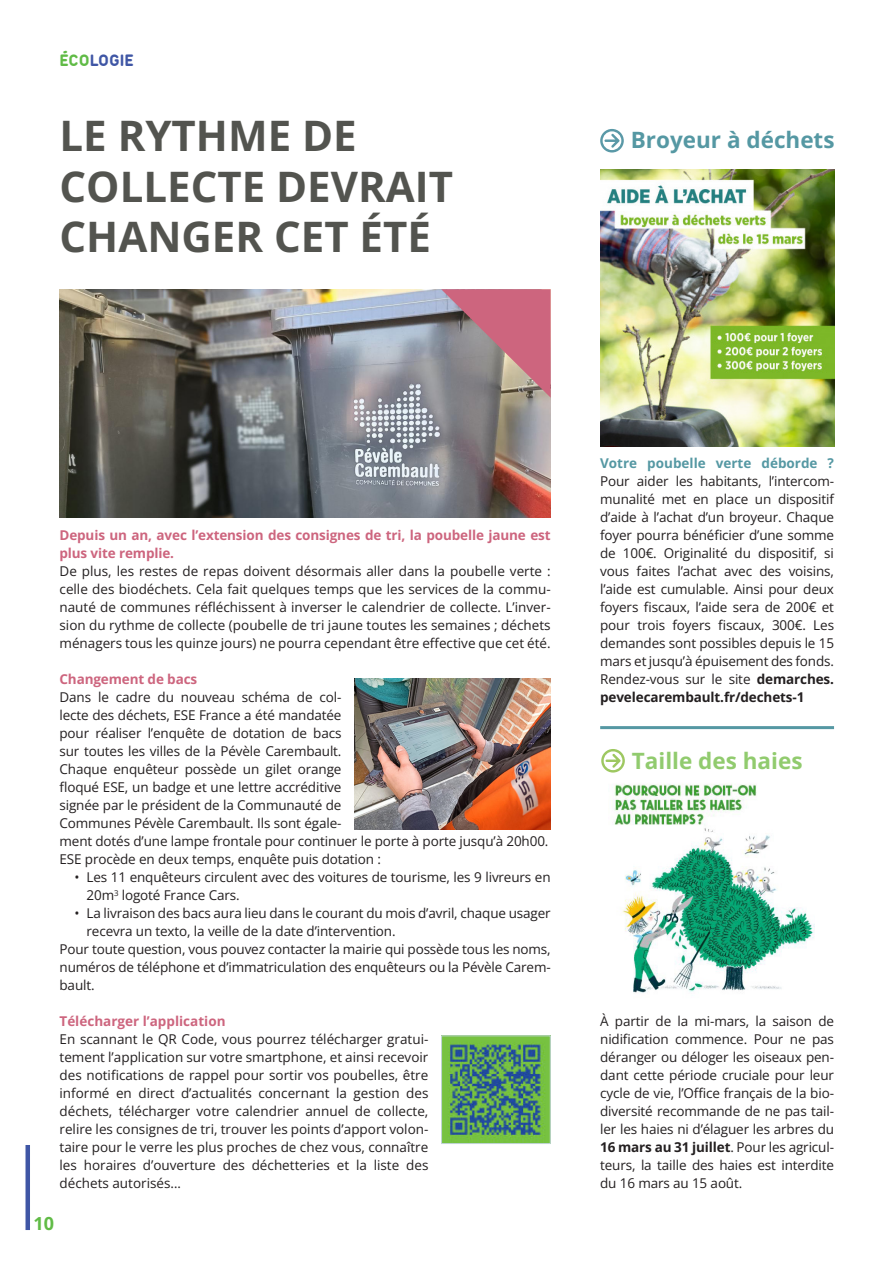
<style>
.page{position:relative;width:893px;height:1263px;background:#fff}
.page>*{position:absolute;margin:0;border:0;box-sizing:border-box;transform-origin:0 0}
.t1{font:700 42px/50.4px "Open Sans";color:#53544f}
.t2{font:700 22.5px "Open Sans";color:#5598a3}
.t3{font:700 22.5px "Open Sans";color:#91cb6e}
.t4{font:700 18px "Arista Pro Trial";color:#3f56a5}
.t5{font:700 18px "Open Sans";color:#60bb46}
.t6{font:13.5px/18px "Open Sans";letter-spacing:-.01em;color:#231f20;text-align:justify}
.t7{font:700 13.5px/18px "Open Sans";letter-spacing:-.01em;color:#cd657e}
.t8{font:700 13.5px/18px "Open Sans";letter-spacing:-.01em;color:#231f20}
.s1{color:#60bb46}
.s2{font-weight:700;color:#5598a3}
.s3{font-weight:400}
.s4{font-weight:700}
</style>
<div class="page">
<hr style="left:26px;top:1145px;width:4px;height:85px;background:#3f56a5">
<hr style="left:600px;top:726px;width:234px;height:3px;background:#5598a3">
<img style="left:59px;top:289px;width:492px;height:229px">
<img style="left:600px;top:170px;width:234px;height:276px">
<img style="left:443px;top:1037px;width:106px;height:105px">
<div style="left:441px;top:1035px;width:110px;height:109px;border:1px solid #c3d5db"></div>
<svg style="left:441px;top:289px;width:110px;height:109px;background:#ac7883"></svg>
<svg style="left:600px;top:129px;width:24px;height:24px"></svg>
<img style="left:354px;top:679px;width:197px;height:150px">
<svg style="left:601px;top:749px;width:24px;height:23px"></svg>
<img style="left:611px;top:784px;width:204px;height:209px">
<p class="t4" style="left:60px;top:49px;width:75px"><span class="s1">ÉCO</span>LOGIE</p>
<p class="t1" style="left:60px;top:110px;width:395px">LE RYTHME DE<br>COLLECTE DEVRAIT<br>CHANGER CET ÉTÉ</p>
<p class="t2" style="left:631px;top:124px;width:205px">Broyeur à déchets</p>
<p class="t7" style="left:60px;top:526px;width:493px">Depuis un an, avec l’extension des consignes de tri, la poubelle jaune est plus vite remplie.</p>
<p class="t6" style="left:60px;top:562px;width:493px">De plus, les restes de repas doivent désormais aller dans la poubelle verte : celle des biodéchets. Cela fait quelques temps que les services de la commu&shy;nauté de communes réfléchissent à inverser le calendrier de collecte. L’inver&shy;sion du rythme de collecte (poubelle de tri jaune toutes les semaines ; déchets ménagers tous les quinze jours) ne pourra cependant être effective que cet été.</p>
<p class="t7" style="left:60px;top:670px;width:139px">Changement de bacs</p>
<p class="t6" style="left:60px;top:688px;width:490px;text-align:left">Dans le cadre du nouveau schéma de col-<br>lecte des déchets, ESE France a été mandatée<br>pour réaliser l’enquête de dotation de bacs<br>sur toutes les villes de la Pévèle Carembault.<br>Chaque enquêteur possède un gilet orange<br>floqué ESE, un badge et une lettre accréditive<br>signée par le président de la Communauté de<br>Communes Pévèle Carembault. Ils sont égale-<br>ment dotés d’une lampe frontale pour continuer le porte à porte jusqu’à 20h00.</p>
<p class="t6" style="left:60px;top:850px;width:323px">ESE procède en deux temps, enquête puis dotation :</p>
<p class="t6" style="left:87px;top:868px;width:466px;text-indent:-12px">• Les 11 enquêteurs circulent avec des voitures de tourisme, les 9 livreurs en<br>20m<sup>3</sup> logoté France Cars.</p>
<p class="t6" style="left:87px;top:904px;width:466px;text-indent:-12px">• La livraison des bacs aura lieu dans le courant du mois d’avril, chaque usager recevra un texto, la veille de la date d’intervention.</p>
<p class="t6" style="left:60px;top:940px;width:493px">Pour toute question, vous pouvez contacter la mairie qui possède tous les noms, numéros de téléphone et d’immatriculation des enquêteurs ou la Pévèle Carem&shy;bault.</p>
<p class="t7" style="left:60px;top:1012px;width:168px">Télécharger l’application</p>
<p class="t6" style="left:60px;top:1030px;width:370px">En scannant le QR Code, vous pourrez télécharger gratui&shy;tement l’application sur votre smartphone, et ainsi recevoir des notifications de rappel pour sortir vos poubelles, être informé en direct d’actualités concernant la gestion des déchets, télécharger votre calendrier annuel de collecte, relire les consignes de tri, trouver les points d’apport volon&shy;taire pour le verre les plus proches de chez vous, connaître les horaires d’ouverture des déchetteries et la liste des déchets autorisés…</p>
<h3 class="t5" style="left:34px;top:1211px;width:22px">10</h3>
<p class="t6" style="left:600px;top:454px;width:235px"><span class="s2">Votre poubelle verte déborde ?<br></span>Pour aider les habitants, l’intercom&shy;munalité met en place un dispositif d’aide à l’achat d’un broyeur. Chaque foyer pourra bénéficier d’une somme de 100€. Originalité du dispositif, si vous faites l’achat avec des voisins, l’aide est cumulable. Ainsi pour deux foyers fiscaux, l’aide sera de 200€ et pour trois foyers fiscaux, 300€. Les demandes sont possibles depuis le 15 mars et jusqu’à épuisement des fonds.</p>
<p class="t8" style="left:600px;top:670px;width:235px"><span class="s3">Rendez-vous sur le site</span> demarches. pevelecarembault.fr/dechets-1</p>
<p class="t3" style="left:632px;top:745px;width:172px">Taille des haies</p>
<p class="t6" style="left:600px;top:1012px;width:235px">À partir de la mi-mars, la saison de nidification commence. Pour ne pas déranger ou déloger les oiseaux pen&shy;dant cette période cruciale pour leur cycle de vie, l’Office français de la bio&shy;diversité recommande de ne pas tail&shy;ler les haies ni d’élaguer les arbres du <span class="s4">16 mars au 31 juillet</span>. Pour les agricul&shy;teurs, la taille des haies est interdite du 16 mars au 15 août.</p>
</div>
